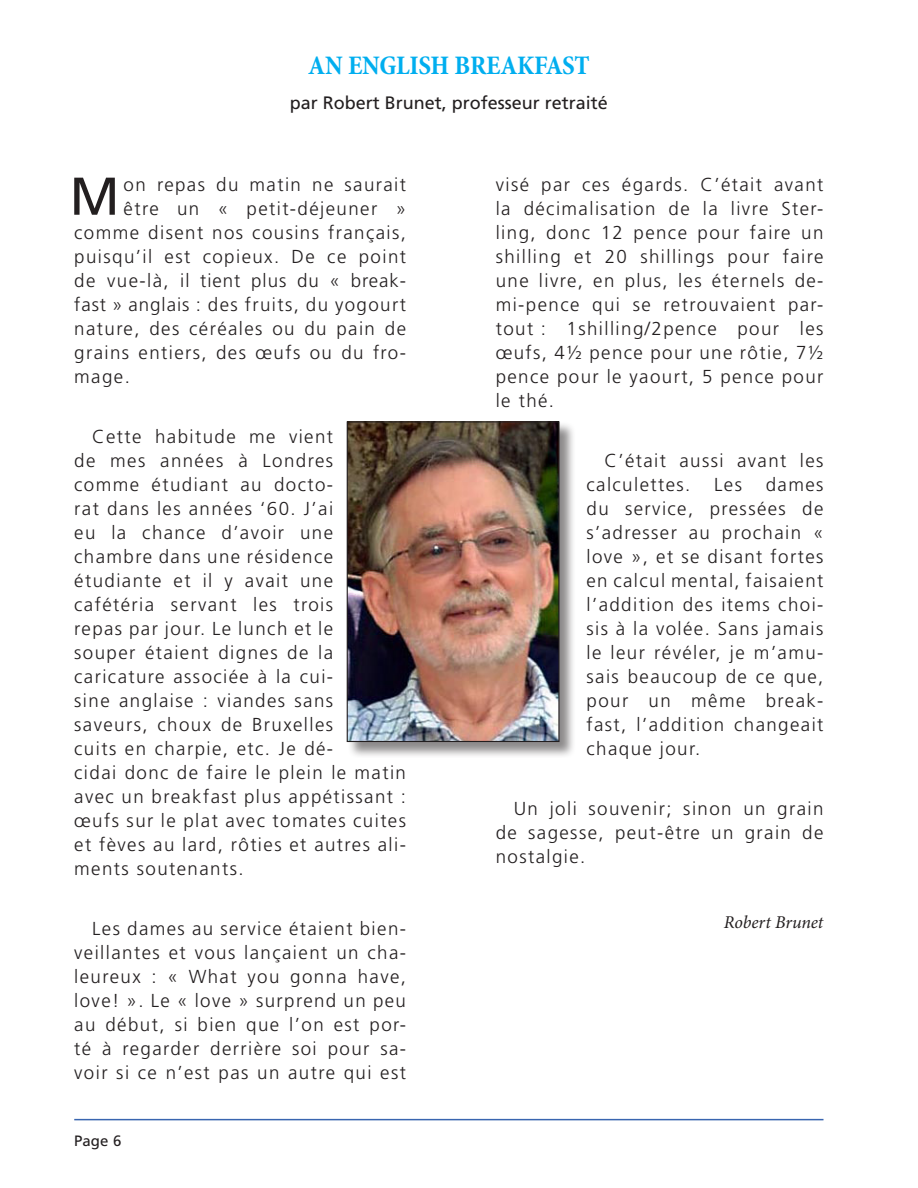
<style>
.page{position:relative;width:918px;height:1188px;background:#fff}
.page>*{position:absolute;margin:0;border:0;box-sizing:border-box;transform-origin:0 0}
.t1{font:53.1px "Frutiger";color:#231f20}
.t2{font:700 condensed 27px "Minion Pro";letter-spacing:-.01em;color:#00aeef}
.t3{font:300 18.75px/24px "Frutiger";letter-spacing:.075em;color:#231f20;text-align:justify}
.t4{font:300 18.75px "Frutiger";letter-spacing:.05em;color:#231f20}
.t5{font:18px "Frutiger";color:#231f20}
.t6{font:italic 18px "Minion Pro";letter-spacing:-.005em;color:#231f20}
.t7{font:15px "Frutiger";color:#231f20}
</style>
<div class="page">
<hr style="left:74px;top:1119px;width:750px;height:1px;background:#3965b0">
<div style="left:347px;top:421px;width:229px;height:337px;background:#231f20;opacity:.52"></div>
<img style="left:349px;top:423px;width:209px;height:317px">
<div style="left:347px;top:421px;width:213px;height:321px;border:1px solid #231f20"></div>
<p class="t2" style="left:308px;top:46px;width:283px">AN ENGLISH BREAKFAST</p>
<p class="t5" style="left:290px;top:92px;width:320px">par Robert Brunet, professeur retraité</p>
<p class="t1" style="left:69px;top:165px;width:52px">M</p>
<p class="t3" style="left:124px;top:172px;width:284px">on repas du matin ne saurait</p>
<p class="t3" style="left:124px;top:196px;width:284px">être un « petit-déjeuner »</p>
<p class="t3" style="left:74px;top:220px;width:333px">comme disent nos cousins français,</p>
<p class="t3" style="left:74px;top:244px;width:333px">puisqu’il est copieux. De ce point</p>
<p class="t4" style="left:74px;top:270px;width:333px">de vue-là, il tient plus du « break-</p>
<p class="t3" style="left:74px;top:292px;width:333px">fast » anglais : des fruits, du yogourt</p>
<p class="t3" style="left:74px;top:316px;width:333px">nature, des céréales ou du pain de</p>
<p class="t3" style="left:74px;top:340px;width:333px">grains entiers, des œufs ou du fro-</p>
<p class="t3" style="left:74px;top:364px;width:57px">mage.</p>
<p class="t3" style="left:74px;top:424px;width:333px;text-align:left;text-indent:18px">Cette habitude me vient<br>de mes années à Londres<br>comme étudiant au docto-<br>rat dans les années ‘60. J’ai<br>eu la chance d’avoir une chambre dans une résidence étudiante et il y avait une cafétéria servant les trois<br>repas par jour. Le lunch et le<br>souper étaient dignes de la caricature associée à la cui-<br>sine anglaise : viandes sans saveurs, choux de Bruxelles<br>cuits en charpie, etc. Je dé-<br>cidai donc de faire le plein le matin avec un breakfast plus appétissant : œufs sur le plat avec tomates cuites et fèves au lard, rôties et autres ali&shy;ments soutenants.</p>
<p class="t3" style="left:74px;top:916px;width:333px;text-indent:18px">Les dames au service étaient bien&shy;veillantes et vous lançaient un cha&shy;leureux : « What you gonna have, love! ». Le « love » surprend un peu au début, si bien que l’on est por&shy;té à regarder derrière soi pour sa&shy;voir si ce n’est pas un autre qui est</p>
<p class="t7" style="left:74px;top:1132px;width:49px">Page 6</p>
<p class="t3" style="left:496px;top:172px;width:329px">visé par ces égards. C’était avant la décimalisation de la livre Ster&shy;ling, donc 12 pence pour faire un shilling et 20 shillings pour faire une livre, en plus, les éternels de&shy;mi-pence qui se retrouvaient par&shy;tout : 1shilling/2pence pour les œufs, 4½ pence pour une rôtie, 7½ pence pour le yaourt, 5 pence pour le thé.</p>
<p class="t3" style="left:587px;top:448px;width:238px;text-indent:18px">C’était aussi avant les calculettes.</p>
<p class="t3" style="left:587px;top:472px;width:238px;text-indent:179px">dames du service, pressées de s’adresser au prochain « love », et se disant fortes en calcul mental, faisaient l’addition des items choi&shy;sis à la volée. Sans jamais le leur révéler, je m’amu&shy;sais beaucoup de ce que, pour un même break&shy;fast, l’addition changeait chaque jour.</p>
<p class="t3" style="left:714px;top:472px;width:29px">Les</p>
<p class="t3" style="left:496px;top:796px;width:329px;text-indent:18px">Un joli souvenir; sinon un grain de sagesse, peut-être un grain de nostalgie.</p>
<p class="t6" style="left:724px;top:910px;width:101px">Robert Brunet</p>
</div>
